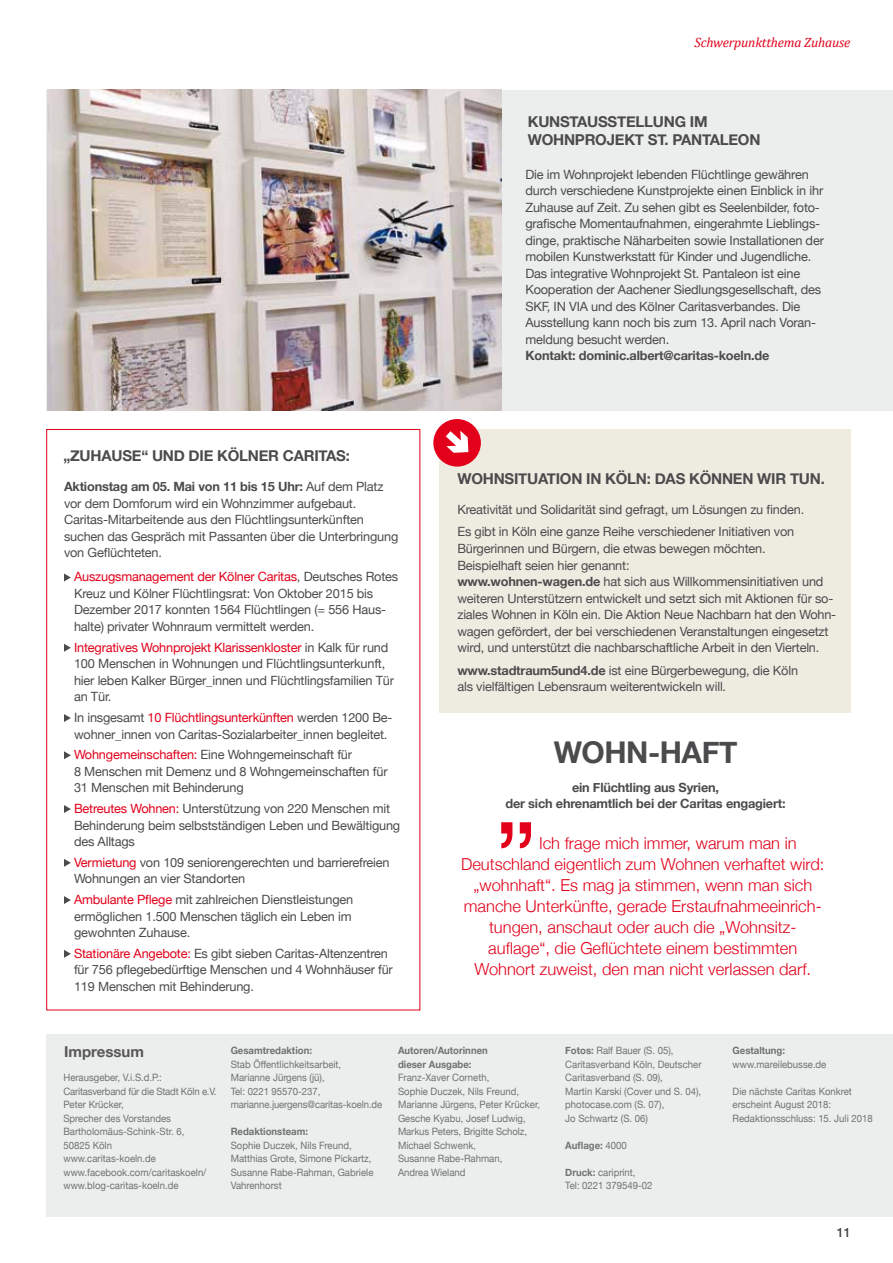
<style>
.page{position:relative;width:893px;height:1263px;background:#fff}
.page>*{position:absolute;margin:0;border:0;box-sizing:border-box;transform-origin:0 0}
.t1{font:700 30px "Helvetica Neue";letter-spacing:-.015em;color:#4b4b4d}
.t2{font:300 16.5px "Helvetica Neue";color:#e2001a}
.t3{font:700 15px/18px "Helvetica Neue";letter-spacing:-.015em;color:#4b4b4d}
.t4{font:700 15px "Helvetica Neue";color:#58585a}
.t5{font:italic 13.5px "Cambria";letter-spacing:-.01em;color:#e2001a}
.t6{font:12.75px/16.5px "Helvetica Neue";letter-spacing:-.015em;color:#4b4b4d}
.t7{font:700 12.75px/16.5px "Helvetica Neue";letter-spacing:-.015em;color:#4b4b4d;text-align:center}
.t8{font:10.2px/13.5px "Helvetica Neue";color:#707172;scale:.94 1}
.t9{font:700 10.2px/13.5px "Helvetica Neue";color:#707172;scale:.94 1}
.s1{font-weight:700}
.s2{color:#e2001a}
.s3{font-weight:400}
</style>
<div class="page">
<div style="left:47px;top:90px;width:846px;height:320px;background:#eceded"></div>
<div style="left:46px;top:1035px;width:847px;height:182px;background:#eceded"></div>
<svg style="left:64px;top:573px;width:7px;height:8px"></svg>
<svg style="left:64px;top:644px;width:7px;height:8px"></svg>
<svg style="left:64px;top:714px;width:7px;height:8px"></svg>
<svg style="left:64px;top:751px;width:7px;height:8px"></svg>
<svg style="left:64px;top:805px;width:7px;height:8px"></svg>
<svg style="left:64px;top:859px;width:7px;height:8px"></svg>
<svg style="left:64px;top:896px;width:7px;height:8px"></svg>
<svg style="left:64px;top:950px;width:7px;height:8px"></svg>
<img style="left:48px;top:90px;width:454px;height:320px">
<svg style="left:501px;top:822px;width:30px;height:26px"></svg>
<div style="left:439px;top:429px;width:411px;height:284px;background:#eeece1"></div>
<div style="left:433px;top:419px;width:48px;height:48px;background:#e2001a;border-radius:50%"></div>
<svg style="left:446px;top:431px;width:22px;height:22px"></svg>
<p class="t5" style="left:694px;top:33px;width:157px">Schwerpunktthema Zuhause</p>
<p class="t3" style="left:528px;top:113px;width:234px">KUNSTAUSSTELLUNG IM<br>WOHNPROJEKT ST. PANTALEON</p>
<p class="t3" style="left:63px;top:447px;width:288px">„ZUHAUSE“ UND DIE KÖLNER CARITAS:</p>
<p class="t6" style="left:64px;top:479px;width:336px"><span class="s1">Aktionstag am 05. Mai von 11 bis 15 Uhr:</span> Auf dem Platz vor dem Domforum wird ein Wohnzimmer aufgebaut.<br>Caritas-Mitarbeitende aus den Flüchtlingsunterkünften suchen das Gespräch mit Passanten über die Unterbringung von Geflüchteten.</p>
<p class="t6" style="left:74px;top:569px;width:326px"><span class="s2">Auszugsmanagement der Kölner Caritas</span>, Deutsches Rotes Kreuz und Kölner Flüchtlingsrat: Von Oktober 2015 bis Dezember 2017 konnten 1564 Flüchtlingen (= 556 Haus&shy;halte) privater Wohnraum vermittelt werden.</p>
<p class="t6" style="left:74px;top:640px;width:321px"><span class="s2">Integratives Wohnprojekt Klarissenkloster</span> in Kalk für rund 100 Menschen in Wohnungen und Flüchtlingsunterkunft, hier leben Kalker Bürger_innen und Flüchtlingsfamilien Tür an Tür.</p>
<p class="t6" style="left:74px;top:710px;width:320px">In insgesamt <span class="s2">10 Flüchtlingsunterkünften</span> werden 1200 Be&shy;wohner_innen von Caritas-Sozialarbeiter_innen begleitet.</p>
<p class="t6" style="left:74px;top:747px;width:315px"><span class="s2">Wohngemeinschaften:</span> Eine Wohngemeinschaft für<br>8 Menschen mit Demenz und 8 Wohngemeinschaften für<br>31 Menschen mit Behinderung</p>
<p class="t6" style="left:74px;top:801px;width:328px"><span class="s2">Betreutes Wohnen:</span> Unterstützung von 220 Menschen mit<br>Behinderung beim selbstständigen Leben und Bewältigung des Alltags</p>
<p class="t6" style="left:74px;top:855px;width:317px"><span class="s2">Vermietung</span> von 109 seniorengerechten und barrierefreien<br>Wohnungen an vier Standorten</p>
<p class="t6" style="left:74px;top:892px;width:281px"><span class="s2">Ambulante Pflege</span> mit zahlreichen Dienstleistungen ermöglichen 1.500 Menschen täglich ein Leben im gewohnten Zuhause.</p>
<p class="t6" style="left:74px;top:946px;width:320px"><span class="s2">Stationäre Angebote:</span> Es gibt sieben Caritas-Altenzentren für 756 pflegebedürftige Menschen und 4 Wohnhäuser für<br>119 Menschen mit Behinderung.</p>
<p class="t6" style="left:525px;top:167px;width:300px">Die im Wohnprojekt lebenden Flüchtlinge gewähren durch verschiedene Kunstprojekte einen Einblick in ihr Zuhause auf Zeit. Zu sehen gibt es Seelenbilder, foto&shy;grafische Momentaufnahmen, eingerahmte Lieblings&shy;dinge, praktische Näharbeiten sowie Installationen der mobilen Kunstwerkstatt für Kinder und Jugendliche.<br>Das integrative Wohnprojekt St. Pantaleon ist eine Kooperation der Aachener Siedlungsgesellschaft, des SKF, IN VIA und des Kölner Caritasverbandes. Die Ausstellung kann noch bis zum 13. April nach Voran&shy;meldung besucht werden.</p>
<p class="t7" style="left:525px;top:348px;width:245px">Kontakt: dominic.albert@caritas-koeln.de</p>
<p class="t3" style="left:457px;top:470px;width:369px">WOHNSITUATION IN KÖLN: DAS KÖNNEN WIR TUN.</p>
<p class="t6" style="left:457px;top:498px;width:348px;line-height:22.8px">Kreativität und Solidarität sind gefragt, um Lösungen zu finden.<br>Es gibt in Köln eine ganze Reihe verschiedener Initiativen von</p>
<p class="t6" style="left:457px;top:541px;width:380px">Bürgerinnen und Bürgern, die etwas bewegen möchten.<br>Beispielhaft seien hier genannt:<br><span class="s1">www.wohnen-wagen.de</span> hat sich aus Willkommensinitiativen und weiteren Unterstützern entwickelt und setzt sich mit Aktionen für so&shy;ziales Wohnen in Köln ein. Die Aktion Neue Nachbarn hat den Wohn&shy;wagen gefördert, der bei verschiedenen Veranstaltungen eingesetzt wird, und unterstützt die nachbarschaftliche Arbeit in den Vierteln.</p>
<p class="t6" style="left:457px;top:663px;width:342px"><span class="s1">www.stadtraum5und4.de</span> ist eine Bürgerbewegung, die Köln als vielfältigen Lebensraum weiterentwickeln will.</p>
<h1 class="t1" style="left:554px;top:729px;width:185px">WOHN-HAFT</h1>
<p class="t7" style="left:505px;top:779px;width:282px">ein Flüchtling aus Syrien,<br>der sich ehrenamtlich bei der Caritas engagiert:</p>
<p class="t2" style="left:539px;top:829px;width:259px">Ich frage mich immer, warum man in</p>
<p class="t2" style="left:461px;top:850px;width:365px">Deutschland eigentlich zum Wohnen verhaftet wird:</p>
<p class="t2" style="left:473px;top:871px;width:340px">„wohnhaft“. Es mag ja stimmen, wenn man sich</p>
<p class="t2" style="left:464px;top:892px;width:359px">manche Unterkünfte, gerade Erstaufnahmeeinrich-</p>
<p class="t2" style="left:489px;top:913px;width:309px">tungen, anschaut oder auch die „Wohnsitz-</p>
<p class="t2" style="left:488px;top:934px;width:310px">auflage“, die Geflüchtete einem bestimmten</p>
<p class="t2" style="left:474px;top:955px;width:338px">Wohnort zuweist, den man nicht verlassen darf.</p>
<p class="t4" style="left:64px;top:1039px;width:81px">Impressum</p>
<p class="t8" style="left:63px;top:1071px;width:164px">Herausgeber, V.i.S.d.P.:<br>Caritasverband für die Stadt Köln e.V.<br>Peter Krücker,<br>Sprecher des Vorstandes<br>Bartholomäus-Schink-Str. 6,<br>50825 Köln<br>www.caritas-koeln.de www.facebook.com/caritaskoeln/ www.blog-caritas-koeln.de</p>
<p class="t9" style="left:231px;top:1044px;width:88px">Gesamtredaktion:</p>
<p class="t8" style="left:231px;top:1058px;width:163px">Stab Öffentlichkeitsarbeit,<br>Marianne Jürgens (jü),<br>Tel: 0221 95570-237, marianne.juergens@caritas-koeln.de</p>
<p class="t9" style="left:231px;top:1125px;width:84px">Redaktionsteam:</p>
<p class="t8" style="left:231px;top:1139px;width:153px">Sophie Duczek, Nils Freund,<br>Matthias Grote, Simone Pickartz,<br>Susanne Rabe-Rahman, Gabriele<br>Vahrenhorst</p>
<p class="t9" style="left:398px;top:1044px;width:97px">Autoren/Autorinnen dieser Ausgabe:</p>
<p class="t8" style="left:398px;top:1071px;width:153px">Franz-Xaver Corneth,<br>Sophie Duczek, Nils Freund,<br>Marianne Jürgens, Peter Krücker,<br>Gesche Kyabu, Josef Ludwig,<br>Markus Peters, Brigitte Scholz,<br>Michael Schwenk,<br>Susanne Rabe-Rahman,<br>Andrea Wieland</p>
<p class="t8" style="left:565px;top:1044px;width:146px"><span class="s1">Fotos:</span> Ralf Bauer (S. 05),<br>Caritasverband Köln, Deutscher<br>Caritasverband (S. 09),<br>Martin Karski (Cover und S. 04), photocase.com (S. 07),<br>Jo Schwartz (S. 06)</p>
<p class="t9" style="left:565px;top:1139px;width:67px">Auflage: <span class="s3">4000</span></p>
<p class="t8" style="left:565px;top:1166px;width:94px"><span class="s1">Druck:</span> cariprint,<br>Tel: 0221 379549-02</p>
<p class="t9" style="left:733px;top:1044px;width:57px">Gestaltung:</p>
<p class="t8" style="left:733px;top:1058px;width:101px">www.mareilebusse.de</p>
<p class="t8" style="left:733px;top:1085px;width:151px">Die nächste Caritas Konkret erscheint August 2018:<br>Redaktionsschluss: 15. Juli 2018</p>
<p class="t6" style="left:836px;top:1225px;width:16px">11</p>
</div>
